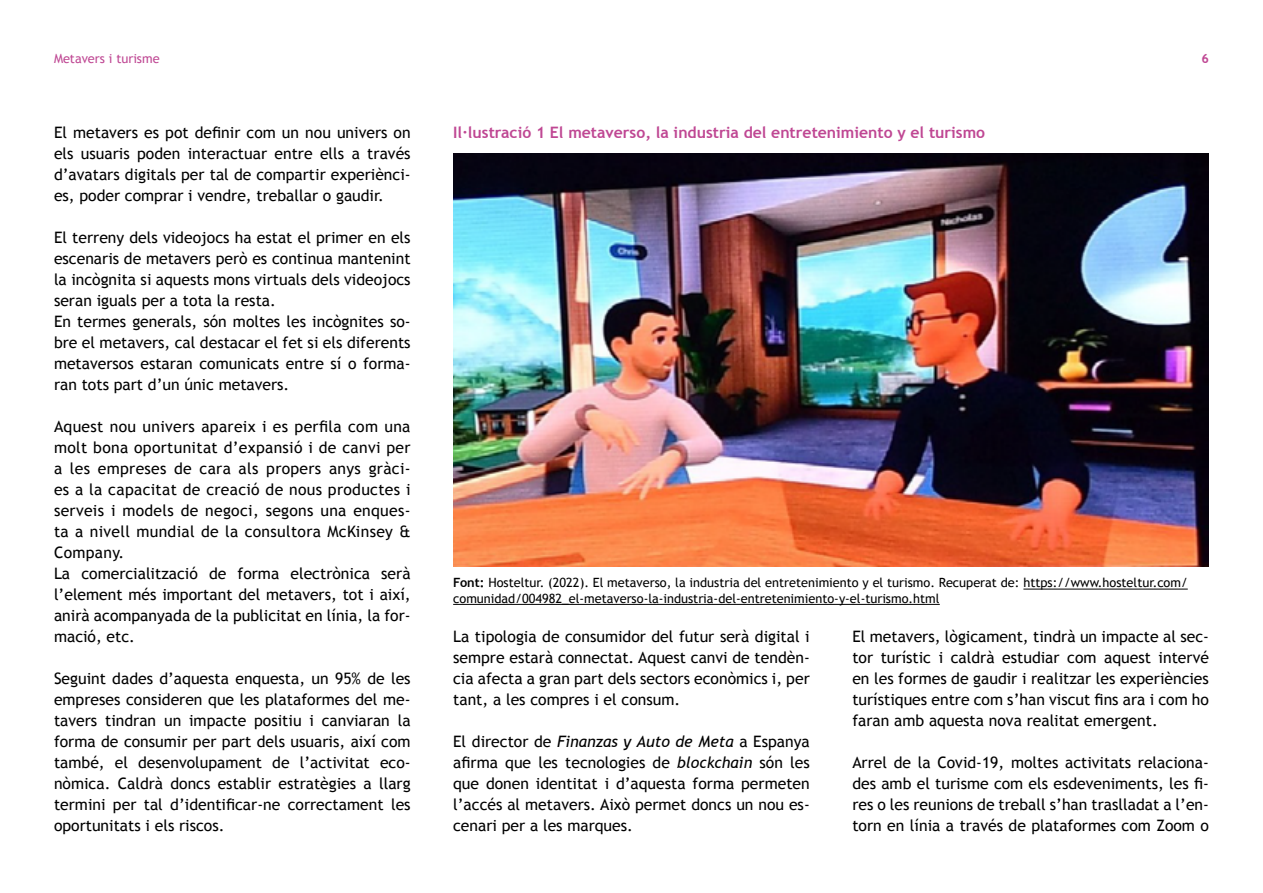
<style>
.page{position:relative;width:1263px;height:893px;background:#fff}
.page>*{position:absolute;margin:0;border:0;box-sizing:border-box;transform-origin:0 0}
.t1{font:15.75px/21px "Trebuchet MS";color:#000;text-align:justify}
.t2{font:15.75px/21px "Trebuchet MS";letter-spacing:.02em;color:#000}
.t3{font:700 15.75px "Trebuchet MS";color:#bf4793}
.t4{font:12.75px/15.3px "Trebuchet MS";color:#000}
.t5{font:12.75px "Trebuchet MS";color:#bf4793}
.t6{font:700 12.75px "Trebuchet MS";color:#bf4793}
.s1{font-weight:700}
.s2{font-style:italic}
</style>
<div class="page">
<img style="left:453px;top:153px;width:756px;height:413px">
<hr style="left:1023px;top:589px;width:165px;height:1px;background:#000">
<hr style="left:453px;top:604px;width:487px;height:1px;background:#000">
<p class="t5" style="left:54px;top:51px;width:107px">Metavers i turisme</p>
<p class="t6" style="left:1201px;top:51px;width:9px">6</p>
<p class="t1" style="left:54px;top:122px;width:358px">El metavers es pot definir com un nou univers on els usuaris poden interactuar entre ells a través d’avatars digitals per tal de compartir experiènci&shy;es, poder comprar i vendre, treballar o gaudir.</p>
<p class="t1" style="left:54px;top:227px;width:358px;text-align:left">El terreny dels videojocs ha estat el primer en els escenaris de metavers però es continua mantenint la incògnita si aquests mons virtuals dels videojocs seran iguals per a tota la resta.<br>En termes generals, són moltes les incògnites so&shy;bre el metavers, cal destacar el fet si els diferents metaversos estaran comunicats entre sí o forma&shy;ran tots part d’un únic metavers.</p>
<p class="t2" style="left:54px;top:416px;width:358px">Aquest nou univers apareix i es perfila com una molt bona oportunitat d’expansió i de canvi per a les empreses de cara als propers anys gràci&shy;es a la capacitat de creació de nous productes i serveis i models de negoci, segons una enques&shy;ta a nivell mundial de la consultora McKinsey &amp; Company.<br>La comercialització de forma electrònica serà l’element més important del metavers, tot i així, anirà acompanyada de la publicitat en línia, la for&shy;mació, etc.</p>
<p class="t1" style="left:54px;top:668px;width:358px">Seguint dades d’aquesta enquesta, un 95% de les empreses consideren que les plataformes del me&shy;tavers tindran un impacte positiu i canviaran la forma de consumir per part dels usuaris, així com també, el desenvolupament de l’activitat eco&shy;nòmica. Caldrà doncs establir estratègies a llarg termini per tal d’identificar-ne correctament les oportunitats i els riscos.</p>
<p class="t3" style="left:453px;top:123px;width:533px">Il·lustració 1 El metaverso, la industria del entretenimiento y el turismo</p>
<p class="t4" style="left:453px;top:575px;width:736px"><span class="s1">Font:</span> Hosteltur. (2022). El metaverso, la industria del entretenimiento y el turismo. Recuperat de: https://www.hosteltur.com/ comunidad/004982_el-metaverso-la-industria-del-entretenimiento-y-el-turismo.html</p>
<p class="t1" style="left:453px;top:626px;width:358px">La tipologia de consumidor del futur serà digital i sempre estarà connectat. Aquest canvi de tendèn&shy;cia afecta a gran part dels sectors econòmics i, per tant, a les compres i el consum.</p>
<p class="t1" style="left:453px;top:731px;width:358px">El director de <span class="s2">Finanzas y Auto de Meta</span> a Espanya afirma que les tecnologies de <span class="s2">blockchain</span> són les que donen identitat i d’aquesta forma permeten l’accés al metavers. Això permet doncs un nou es&shy;cenari per a les marques.</p>
<p class="t1" style="left:852px;top:626px;width:358px">El metavers, lògicament, tindrà un impacte al sec&shy;tor turístic i caldrà estudiar com aquest intervé en les formes de gaudir i realitzar les experiències turístiques entre com s’han viscut fins ara i com ho faran amb aquesta nova realitat emergent.</p>
<p class="t1" style="left:852px;top:752px;width:358px">Arrel de la Covid-19, moltes activitats relaciona&shy;des amb el turisme com els esdeveniments, les fi&shy;res o les reunions de treball s’han traslladat a l’en&shy;torn en línia a través de plataformes com Zoom o</p>
</div>
